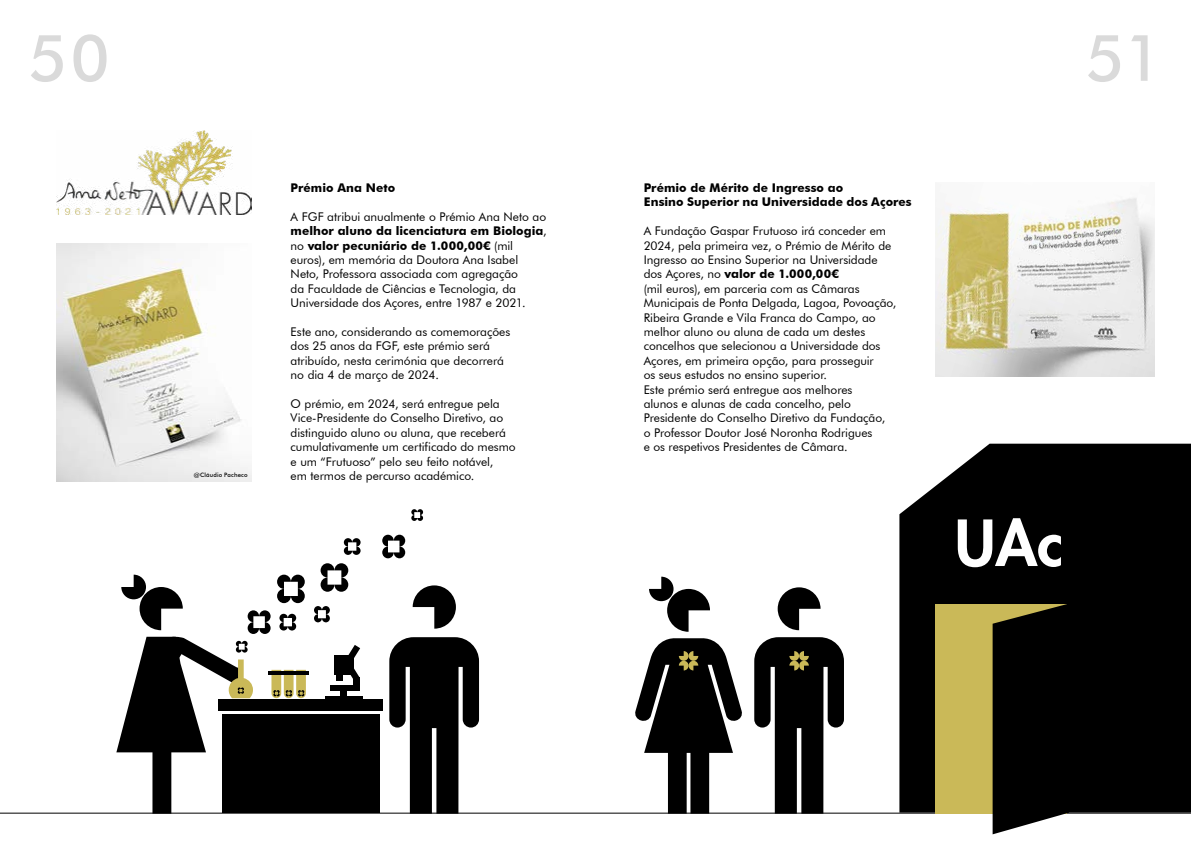
<style>
.page{position:relative;width:1191px;height:842px;background:#fff}
.page>*{position:absolute;margin:0;border:0;box-sizing:border-box;transform-origin:0 0}
.t1{font:500 64.2px "Futura BT";color:#dadada}
.t2{font:800 61.8px "Futura Std";color:#fff}
.t3{font:12px/14.4px "Futura BT";letter-spacing:-.005em;color:#000}
.t4{font:700 12px/14.4px "Futura BT";letter-spacing:.005em;color:#000}
.t5{font:500 6px "Futura BT";letter-spacing:.025em;color:#000}
.s1{font-weight:700}
</style>
<div class="page">
<hr style="left:0;top:813px;width:1191px;height:1px;background:#000">
<img style="left:56px;top:130px;width:195px;height:84px">
<img style="left:56px;top:244px;width:195px;height:238px">
<svg style="left:413px;top:585px;width:43px;height:44px"></svg>
<div style="left:218px;top:699px;width:165px;height:12px;background:#000"></div>
<div style="left:222px;top:714px;width:158px;height:99px;background:#000"></div>
<svg style="left:344px;top:538px;width:16px;height:17px"></svg>
<svg style="left:411px;top:509px;width:12px;height:12px"></svg>
<svg style="left:320px;top:563px;width:28px;height:29px"></svg>
<svg style="left:314px;top:606px;width:16px;height:16px"></svg>
<svg style="left:382px;top:535px;width:23px;height:23px"></svg>
<img style="left:935px;top:198px;width:219px;height:179px">
<div style="left:899px;top:444px;width:292px;height:369px;background:#000"></div>
<svg style="left:649px;top:577px;width:61px;height:55px"></svg>
<svg style="left:777px;top:587px;width:43px;height:43px"></svg>
<div style="left:935px;top:604px;width:132px;height:210px;background:#cab958"></div>
<svg style="left:992px;top:604px;width:77px;height:230px;background:#151410"></svg>
<svg style="left:634px;top:638px;width:109px;height:176px"></svg>
<svg style="left:754px;top:637px;width:90px;height:177px"></svg>
<hr style="left:268px;top:671px;width:41px;height:3px;background:#000">
<div style="left:334px;top:655px;width:20px;height:19px;background:#000"></div>
<div style="left:330px;top:685px;width:27px;height:5px;background:#000"></div>
<div style="left:340px;top:690px;width:7px;height:6px;background:#000"></div>
<hr style="left:325px;top:696px;width:37px;height:3px;background:#000">
<svg style="left:347px;top:645px;width:13px;height:35px"></svg>
<div style="left:336px;top:667px;width:7px;height:14px;background:#000"></div>
<div style="left:353px;top:677px;width:6px;height:14px;background:#000"></div>
<svg style="left:389px;top:637px;width:90px;height:177px"></svg>
<svg style="left:116px;top:575px;width:190px;height:239px"></svg>
<h1 class="t1" style="left:28px;top:19px;width:83px">50</h1>
<h1 class="t1" style="left:1085px;top:19px;width:78px">51</h1>
<p class="t5" style="left:194px;top:471px;width:55px">@Cláudio Pacheco</p>
<p class="t4" style="left:291px;top:180px;width:106px">Prémio Ana Neto</p>
<p class="t3" style="left:291px;top:209px;width:257px">A FGF atribui anualmente o Prémio Ana Neto ao <span class="s1">melhor aluno da licenciatura em Biologia</span>, no <span class="s1">valor pecuniário de 1.000,00€</span> (mil euros), em memória da Doutora Ana Isabel Neto, Professora associada com agregação<br>da Faculdade de Ciências e Tecnologia, da Universidade dos Açores, entre 1987 e 2021.</p>
<p class="t3" style="left:291px;top:324px;width:221px">Este ano, considerando as comemorações dos 25 anos da FGF, este prémio será atribuído, nesta cerimónia que decorrerá no dia 4 de março de 2024.</p>
<p class="t3" style="left:291px;top:396px;width:227px">O prémio, em 2024, será entregue pela Vice-Presidente do Conselho Diretivo, ao distinguido aluno ou aluna, que receberá cumulativamente um certificado do mesmo e um “Frutuoso” pelo seu feito notável,<br>em termos de percurso académico.</p>
<p class="t4" style="left:643px;top:180px;width:269px">Prémio de Mérito de Ingresso ao<br>Ensino Superior na Universidade dos Açores</p>
<p class="t3" style="left:643px;top:224px;width:254px">A Fundação Gaspar Frutuoso irá conceder em 2024, pela primeira vez, o Prémio de Mérito de Ingresso ao Ensino Superior na Universidade dos Açores, no <span class="s1">valor de 1.000,00€<br></span>(mil euros), em parceria com as Câmaras Municipais de Ponta Delgada, Lagoa, Povoação, Ribeira Grande e Vila Franca do Campo, ao melhor aluno ou aluna de cada um destes concelhos que selecionou a Universidade dos Açores, em primeira opção, para prosseguir<br>os seus estudos no ensino superior.<br>Este prémio será entregue aos melhores<br>alunos e alunas de cada concelho, pelo Presidente do Conselho Diretivo da Fundação,<br>o Professor Doutor José Noronha Rodrigues<br>e os respetivos Presidentes de Câmara.</p>
<h2 class="t2" style="left:954px;top:504px;width:110px">UAc</h2>
</div>
